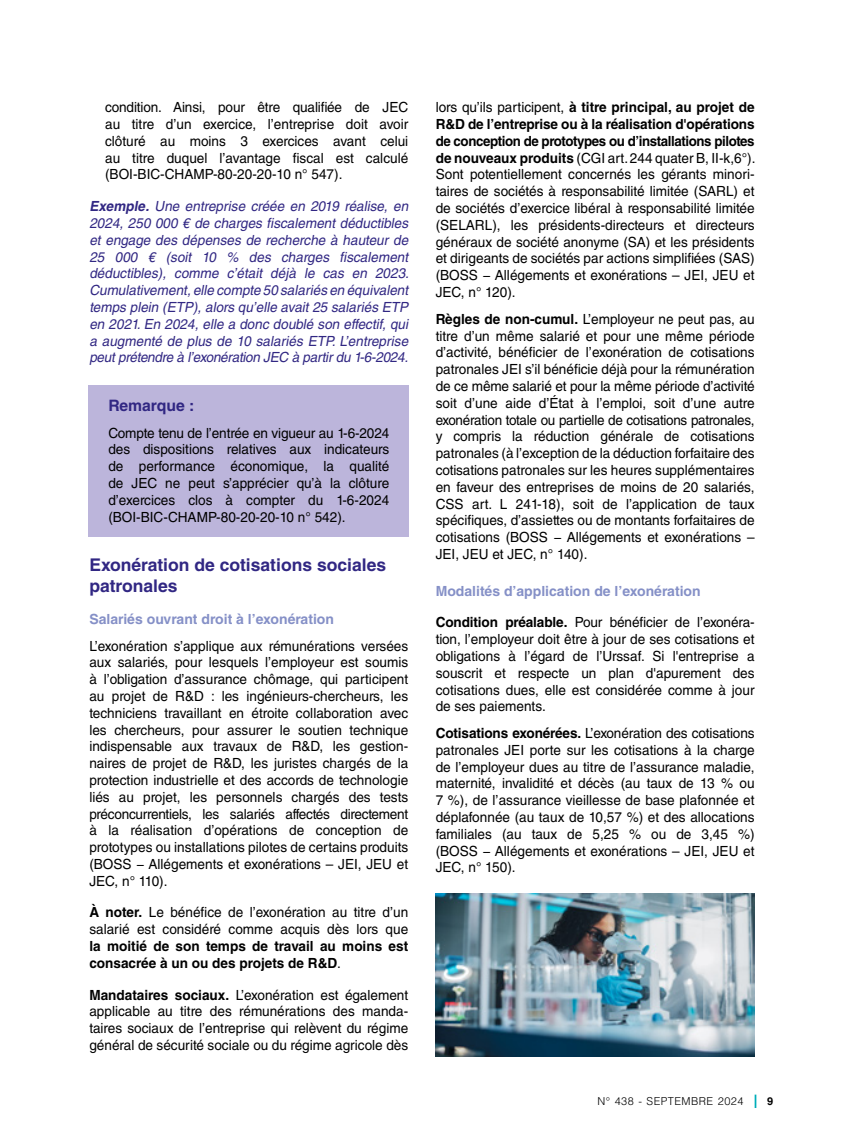
<style>
.page{position:relative;width:844px;height:1141px;background:#fff}
.page>*{position:absolute;margin:0;border:0;box-sizing:border-box;transform-origin:0 0}
._09_t0{font:700 17.5px/21px "Helvetica LT Std";color:#312783}
._011_encadre_titre{font:700 15.75px "Helvetica LT Std";color:#312783}
._03_texte{font:14px/16.8px "Helvetica LT Std";color:#000;text-align:justify}
._03_texte-2{font:italic 14px/16.8px "Helvetica LT Std";color:#312783;text-align:justify}
._09_t1{font:14px/16.8px "Helvetica LT Std";color:#000;text-align:justify}
._09_t1-2{font:700 14px "Helvetica LT Std";color:#8590c7}
.t1{font:300 10.85px "Helvetica LT Std";letter-spacing:.04em;color:#000}
.lma-footer_folio{font:700 10.85px "Helvetica LT Std";color:#000}
.s1{font-weight:700}
</style>
<div class="page">
<svg style="left:754px;top:1095px;width:2px;height:13px"></svg>
<div style="left:88px;top:385px;width:321px;height:151px;background:#bcb5db"></div>
<img style="left:435px;top:894px;width:319px;height:163px">
<p class="_03_texte" style="left:105px;top:99px;width:304px">condition. Ainsi, pour être qualifiée de JEC au titre d’un exercice, l’entreprise doit avoir clôturé au moins 3 exercices avant celui au titre duquel l’avantage fiscal est calculé (BOI-BIC-CHAMP-80-20-20-10 n° 547).</p>
<p class="_03_texte-2" style="left:89px;top:198px;width:324px"><span class="s1">Exemple.</span> Une entreprise créée en 2019 réalise, en 2024, 250 000 € de charges fiscalement déductibles et engage des dépenses de recherche à hauteur de 25 000 € (soit 10 % des charges fiscalement déductibles), comme c’était déjà le cas en 2023.<br>Cumulativement,elle compte 50 salariés en équivalent temps plein (ETP), alors qu’elle avait 25 salariés ETP en 2021.En 2024, elle a donc doublé son effectif, qui a augmenté de plus de 10 salariés ETP. L’entreprise peutprétendre à l’exonération JEC à partirdu 1-6-2024.</p>
<p class="_011_encadre_titre" style="left:108px;top:396px;width:88px">Remarque :</p>
<p class="_09_t1" style="left:108px;top:424px;width:282px">Compte tenu de l’entrée en vigueur au 1-6-2024 des dispositions relatives aux indicateurs de performance économique, la qualité de JEC ne peut s’apprécier qu’à la clôture d’exercices clos à compter du 1-6-2024 (BOI-BIC-CHAMP-80-20-20-10 n° 542).</p>
<p class="_09_t0" style="left:89px;top:554px;width:298px">Exonération de cotisations sociales patronales</p>
<p class="_09_t1-2" style="left:89px;top:610px;width:246px">Salariés ouvrant droit à l’exonération</p>
<p class="_03_texte" style="left:89px;top:637px;width:320px">L’exonération s’applique aux rémunérations versées aux salariés, pour lesquels l’employeur est soumis à l’obligation d’assurance chômage, qui participent au projet de R&amp;D : les ingénieurs-chercheurs, les techniciens travaillant en étroite collaboration avec les chercheurs, pour assurer le soutien technique indispensable aux travaux de R&amp;D, les gestion&shy;naires de projet de R&amp;D, les juristes chargés de la protection industrielle et des accords de technologie liés au projet, les personnels chargés des tests préconcurrentiels, les salariés affectés directement à la réalisation d’opérations de conception de prototypes ou installations pilotes de certains produits (BOSS − Allégements et exonérations – JEI, JEU et JEC, n° 110).</p>
<p class="_03_texte" style="left:89px;top:904px;width:320px"><span class="s1">À noter.</span> Le bénéfice de l’exonération au titre d’un salarié est considéré comme acquis dès lors que <span class="s1">la moitié de son temps de travail au moins est consacrée à un ou des projets de R&amp;D</span>.</p>
<p class="_03_texte" style="left:89px;top:986px;width:320px"><span class="s1">Mandataires sociaux.</span> L’exonération est également applicable au titre des rémunérations des manda&shy;taires sociaux de l’entreprise qui relèvent du régime général de sécurité sociale ou du régime agricole dès</p>
<p class="_03_texte" style="left:435px;top:99px;width:321px">lors qu’ils participent, <span class="s1">à titre principal, au projet de R&amp;D de l’entreprise ou à la réalisation d'opérations de conception de prototypes ou d’installations pilotes de nouveaux produits</span> (CGI art. 244 quater B, II-k,6°).<br>Sont potentiellement concernés les gérants minori&shy;taires de sociétés à responsabilité limitée (SARL) et de sociétés d’exercice libéral à responsabilité limitée (SELARL), les présidents-directeurs et directeurs généraux de société anonyme (SA) et les présidents et dirigeants de sociétés par actions simplifiées (SAS) (BOSS − Allégements et exonérations – JEI, JEU et JEC, n° 120).</p>
<p class="_03_texte" style="left:435px;top:310px;width:320px"><span class="s1">Règles de non-cumul.</span> L’employeur ne peut pas, au titre d’un même salarié et pour une même période d’activité, bénéficier de l’exonération de cotisations patronales JEI s’il bénéficie déjà pour la rémunération de ce même salarié et pour la même période d’activité soit d’une aide d’État à l’emploi, soit d’une autre exonération totale ou partielle de cotisations patronales, y compris la réduction générale de cotisations patronales (à l’exception de la déduction forfaitaire des cotisations patronales sur les heures supplémentaires en faveur des entreprises de moins de 20 salariés, CSS art. L 241-18), soit de l’application de taux spécifiques, d’assiettes ou de montants forfaitaires de cotisations (BOSS − Allégements et exonérations – JEI, JEU et JEC, n° 140).</p>
<p class="_09_t1-2" style="left:435px;top:582px;width:266px">Modalités d’application de l’exonération</p>
<p class="_03_texte" style="left:435px;top:614px;width:320px"><span class="s1">Condition préalable.</span> Pour bénéficier de l’exonéra&shy;tion, l’employeur doit être à jour de ses cotisations et obligations à l’égard de l’Urssaf. Si l'entreprise a souscrit et respecte un plan d'apurement des cotisations dues, elle est considérée comme à jour de ses paiements.</p>
<p class="_03_texte" style="left:435px;top:725px;width:320px"><span class="s1">Cotisations exonérées.</span> L’exonération des cotisations patronales JEI porte sur les cotisations à la charge de l’employeur dues au titre de l’assurance maladie, maternité, invalidité et décès (au taux de 13 % ou 7 %), de l’assurance vieillesse de base plafonnée et déplafonnée (au taux de 10,57 %) et des allocations familiales (au taux de 5,25 % ou de 3,45 %) (BOSS − Allégements et exonérations – JEI, JEU et JEC, n° 150).</p>
<p class="t1" style="left:597px;top:1095px;width:147px">N° 438 - SEPTEMBRE 2024</p>
<p class="lma-footer_folio" style="left:767px;top:1095px;width:8px">9</p>
</div>
